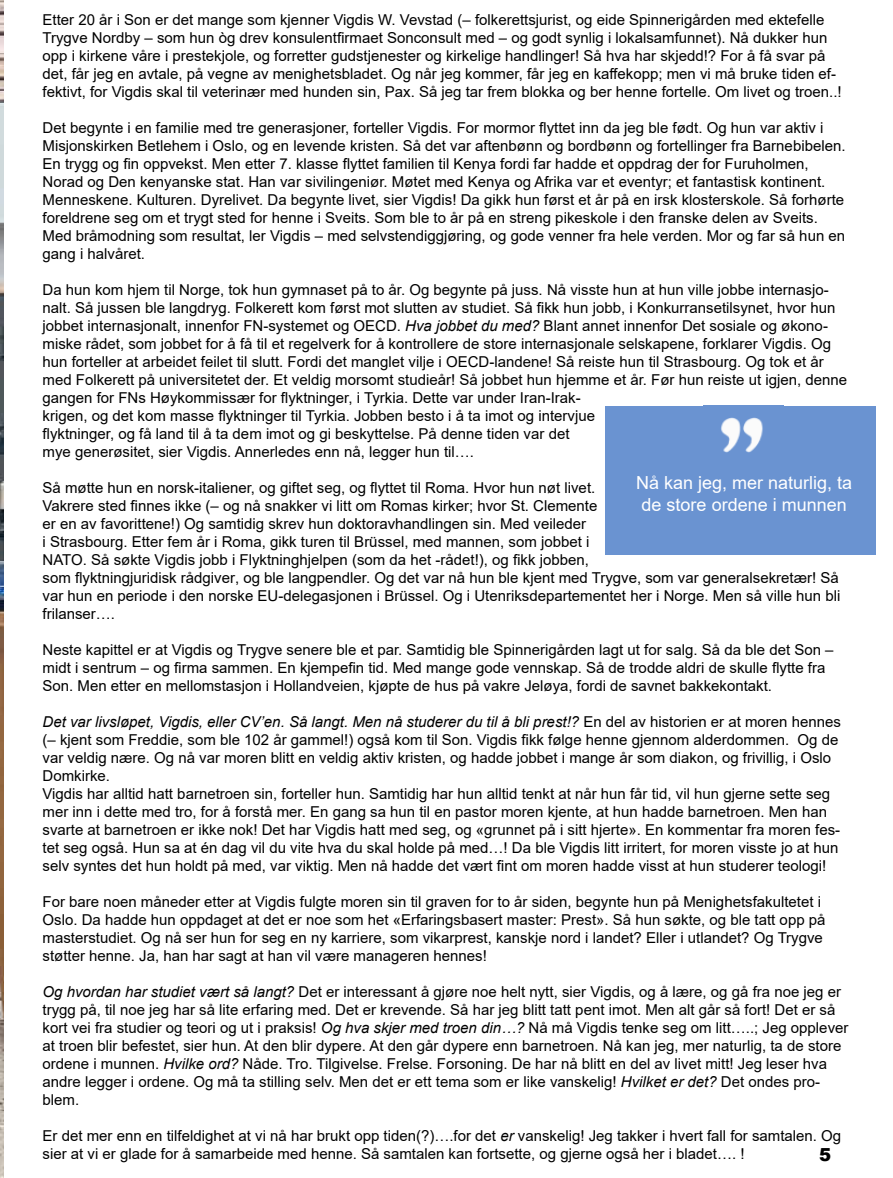
<style>
.page{position:relative;width:893px;height:1178px;background:#fff}
.page>*{position:absolute;margin:0;border:0;box-sizing:border-box;transform-origin:0 0}
.t1{font:18px/21.6px "Arial";color:#fff;text-align:center}
.t2{font:900 18px "Arial";color:#000}
.t3{font:15px/18px "Arial";color:#000}
.s1{font-style:italic}
</style>
<div class="page">
<img style="left:0;top:0;width:3px;height:1178px">
<div style="left:606px;top:406px;width:270px;height:148px;background:#6a93d1"></div>
<img style="left:721px;top:417px;width:42px;height:36px">
<p class="t3" style="left:43px;top:11px;width:801px">Etter 20 år i Son er det mange som kjenner Vigdis W. Vevstad (– folkerettsjurist, og eide Spinnerigården med ektefelle Trygve Nordby – som hun òg drev konsulentfirmaet Sonconsult med – og godt synlig i lokalsamfunnet). Nå dukker hun opp i kirkene våre i prestekjole, og forretter gudstjenester og kirkelige handlinger! Så hva har skjedd!? For å få svar på det, får jeg en avtale, på vegne av menighetsbladet. Og når jeg kommer, får jeg en kaffekopp; men vi må bruke tiden ef&shy;fektivt, for Vigdis skal til veterinær med hunden sin, Pax. Så jeg tar frem blokka og ber henne fortelle. Om livet og troen..!</p>
<p class="t3" style="left:43px;top:119px;width:804px">Det begynte i en familie med tre generasjoner, forteller Vigdis. For mormor flyttet inn da jeg ble født. Og hun var aktiv i Misjonskirken Betlehem i Oslo, og en levende kristen. Så det var aftenbønn og bordbønn og fortellinger fra Barnebibelen.<br>En trygg og fin oppvekst. Men etter 7. klasse flyttet familien til Kenya fordi far hadde et oppdrag der for Furuholmen, Norad og Den kenyanske stat. Han var sivilingeniør. Møtet med Kenya og Afrika var et eventyr; et fantastisk kontinent.<br>Menneskene. Kulturen. Dyrelivet. Da begynte livet, sier Vigdis! Da gikk hun først et år på en irsk klosterskole. Så forhørte foreldrene seg om et trygt sted for henne i Sveits. Som ble to år på en streng pikeskole i den franske delen av Sveits.<br>Med bråmodning som resultat, ler Vigdis – med selvstendiggjøring, og gode venner fra hele verden. Mor og far så hun en gang i halvåret.</p>
<p class="t3" style="left:43px;top:281px;width:806px">Da hun kom hjem til Norge, tok hun gymnaset på to år. Og begynte på juss. Nå visste hun at hun ville jobbe internasjo&shy;nalt. Så jussen ble langdryg. Folkerett kom først mot slutten av studiet. Så fikk hun jobb, i Konkurransetilsynet, hvor hun jobbet internasjonalt, innenfor FN-systemet og OECD. <span class="s1">Hva jobbet du med?</span> Blant annet innenfor Det sosiale og økono&shy;miske rådet, som jobbet for å få til et regelverk for å kontrollere de store internasjonale selskapene, forklarer Vigdis. Og hun forteller at arbeidet feilet til slutt. Fordi det manglet vilje i OECD-landene! Så reiste hun til Strasbourg. Og tok et år med Folkerett på universitetet der. Et veldig morsomt studieår! Så jobbet hun hjemme et år. Før hun reiste ut igjen, denne gangen for FNs Høykommissær for flyktninger, i Tyrkia. Dette var under Iran-Irak-<br>krigen, og det kom masse flyktninger til Tyrkia. Jobben besto i å ta imot og intervjue<br>flyktninger, og få land til å ta dem imot og gi beskyttelse. På denne tiden var det<br>mye generøsitet, sier Vigdis. Annerledes enn nå, legger hun til….</p>
<p class="t3" style="left:43px;top:479px;width:799px">Så møtte hun en norsk-italiener, og giftet seg, og flyttet til Roma. Hvor hun nøt livet.<br>Vakrere sted finnes ikke (– og nå snakker vi litt om Romas kirker; hvor St. Clemente<br>er en av favorittene!) Og samtidig skrev hun doktoravhandlingen sin. Med veileder<br>i Strasbourg. Etter fem år i Roma, gikk turen til Brüssel, med mannen, som jobbet i<br>NATO. Så søkte Vigdis jobb i Flyktninghjelpen (som da het -rådet!), og fikk jobben,<br>som flyktningjuridisk rådgiver, og ble langpendler. Og det var nå hun ble kjent med Trygve, som var generalsekretær! Så var hun en periode i den norske EU-delegasjonen i Brüssel. Og i Utenriksdepartementet her i Norge. Men så ville hun bli frilanser….</p>
<p class="t3" style="left:43px;top:641px;width:792px">Neste kapittel er at Vigdis og Trygve senere ble et par. Samtidig ble Spinnerigården lagt ut for salg. Så da ble det Son – midt i sentrum – og firma sammen. En kjempefin tid. Med mange gode vennskap. Så de trodde aldri de skulle flytte fra<br>Son. Men etter en mellomstasjon i Hollandveien, kjøpte de hus på vakre Jeløya, fordi de savnet bakkekontakt.</p>
<p class="t3" style="left:43px;top:713px;width:800px"><span class="s1">Det var livsløpet, Vigdis, eller CV’en. Så langt. Men nå studerer du til å bli prest!?</span> En del av historien er at moren hennes (– kjent som Freddie, som ble 102 år gammel!) også kom til Son. Vigdis fikk følge henne gjennom alderdommen. Og de var veldig nære. Og nå var moren blitt en veldig aktiv kristen, og hadde jobbet i mange år som diakon, og frivillig, i Oslo Domkirke.<br>Vigdis har alltid hatt barnetroen sin, forteller hun. Samtidig har hun alltid tenkt at når hun får tid, vil hun gjerne sette seg mer inn i dette med tro, for å forstå mer. En gang sa hun til en pastor moren kjente, at hun hadde barnetroen. Men han svarte at barnetroen er ikke nok! Det har Vigdis hatt med seg, og «grunnet på i sitt hjerte». En kommentar fra moren fes&shy;tet seg også. Hun sa at én dag vil du vite hva du skal holde på med…! Da ble Vigdis litt irritert, for moren visste jo at hun selv syntes det hun holdt på med, var viktig. Men nå hadde det vært fint om moren hadde visst at hun studerer teologi!</p>
<p class="t3" style="left:43px;top:893px;width:784px">For bare noen måneder etter at Vigdis fulgte moren sin til graven for to år siden, begynte hun på Menighetsfakultetet i Oslo. Da hadde hun oppdaget at det er noe som het «Erfaringsbasert master: Prest». Så hun søkte, og ble tatt opp på masterstudiet. Og nå ser hun for seg en ny karriere, som vikarprest, kanskje nord i landet? Eller i utlandet? Og Trygve støtter henne. Ja, han har sagt at han vil være manageren hennes!</p>
<p class="t3" style="left:43px;top:983px;width:807px"><span class="s1">Og hvordan har studiet vært så langt?</span> Det er interessant å gjøre noe helt nytt, sier Vigdis, og å lære, og gå fra noe jeg er trygg på, til noe jeg har så lite erfaring med. Det er krevende. Så har jeg blitt tatt pent imot. Men alt går så fort! Det er så kort vei fra studier og teori og ut i praksis! <span class="s1">Og hva skjer med troen din…?</span> Nå må Vigdis tenke seg om litt…..; Jeg opplever at troen blir befestet, sier hun. At den blir dypere. At den går dypere enn barnetroen. Nå kan jeg, mer naturlig, ta de store ordene i munnen. <span class="s1">Hvilke ord?</span> Nåde. Tro. Tilgivelse. Frelse. Forsoning. De har nå blitt en del av livet mitt! Jeg leser hva andre legger i ordene. Og må ta stilling selv. Men det er ett tema som er like vanskelig! <span class="s1">Hvilket er det?</span> Det ondes pro&shy;blem.</p>
<p class="t3" style="left:43px;top:1127px;width:800px">Er det mer enn en tilfeldighet at vi nå har brukt opp tiden(?)….for det <span class="s1">er</span> vanskelig! Jeg takker i hvert fall for samtalen. Og sier at vi er glade for å samarbeide med henne. Så samtalen kan fortsette, og gjerne også her i bladet…. !</p>
<p class="t1" style="left:636px;top:472px;width:218px">Nå kan jeg, mer naturlig, ta de store ordene i munnen</p>
<p class="t2" style="left:819px;top:1141px;width:14px">5</p>
</div>
